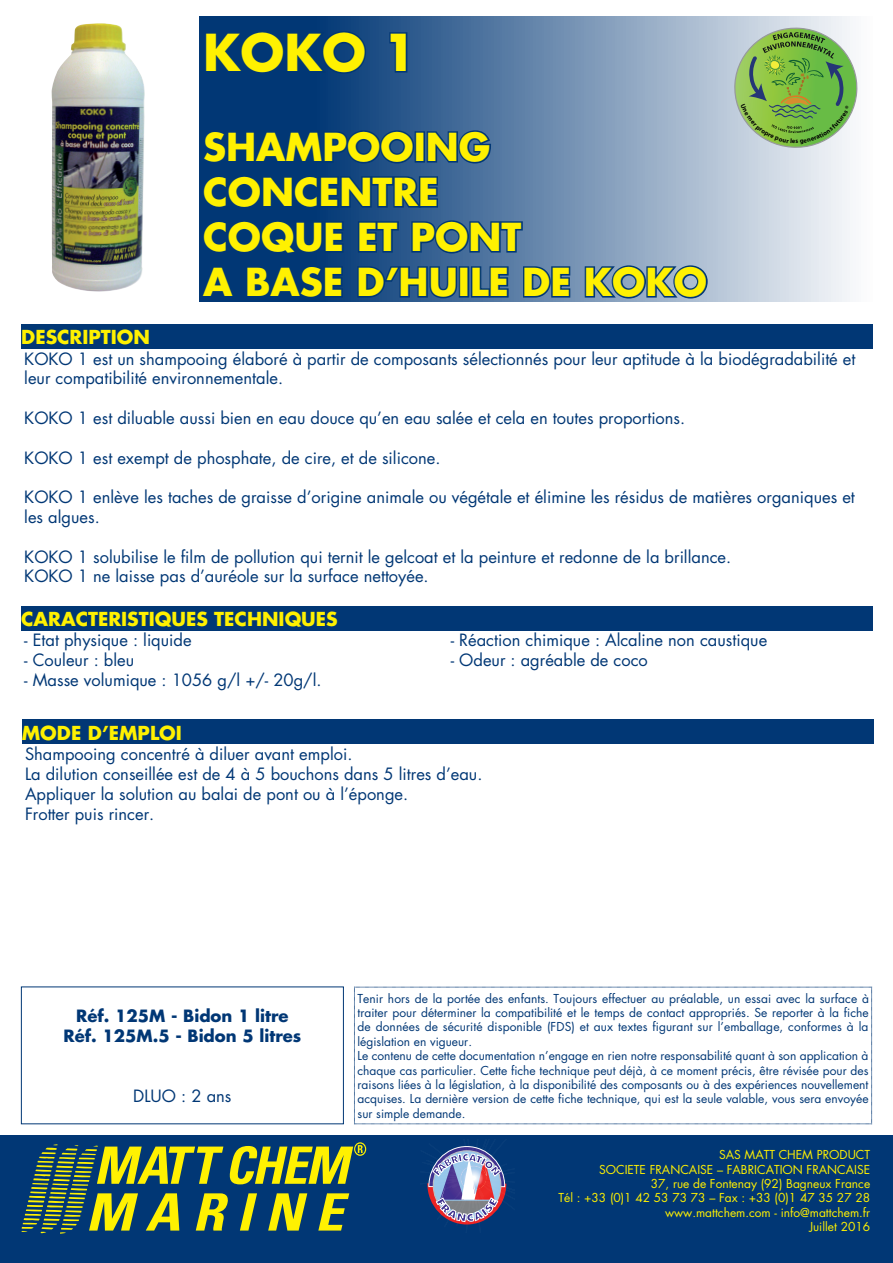
<style>
.page{position:relative;width:893px;height:1263px;background:#fff}
.page>*{position:absolute;margin:0;border:0;box-sizing:border-box;transform-origin:0 0}
.t1{font:700 49.5px "Futura";color:#fff101}
.t2{font:700 37.5px/45px "Futura";color:#fff101}
.t3{font:700 18.75px "Futura";color:#fff101}
.t4{font:16.5px/19.8px "Futura";color:#013775}
.t5{font:700 16.5px/19.8px "Futura";color:#013775;text-align:center}
.t6{font:12px/14.4px "Futura";color:#013775}
.t7{font:12px/14.4px "Futura";color:#fff101;text-align:right}
</style>
<div class="page">
<div style="left:199px;top:16px;width:694px;height:286px;background:linear-gradient(to right,#001a61,#fff)"></div>
<div style="left:0;top:1135px;width:893px;height:128px;background:#013775"></div>
<svg style="left:21px;top:1142px;width:345px;height:92px"></svg>
<svg style="left:203px;top:29px;width:165px;height:46px;background:#033976"></svg>
<svg style="left:388px;top:31px;width:21px;height:43px"></svg>
<svg style="left:200px;top:123px;width:216px;height:42px;background:#083c78"></svg>
<div style="left:415px;top:131px;width:10px;height:32px;border:3px solid #013775"></div>
<svg style="left:425px;top:129px;width:68px;height:36px;background:#275589"></svg>
<svg style="left:201px;top:174px;width:238px;height:36px;background:#083c79"></svg>
<svg style="left:356px;top:220px;width:44px;height:34px"></svg>
<svg style="left:410px;top:219px;width:114px;height:36px;background:#2b588c"></svg>
<div style="left:199px;top:219px;width:146px;height:81px;background:#013775"></div>
<svg style="left:356px;top:264px;width:104px;height:36px;background:#1a4b82"></svg>
<div style="left:459px;top:266px;width:10px;height:32px;border:3px solid #013775"></div>
<svg style="left:469px;top:265px;width:41px;height:34px"></svg>
<svg style="left:521px;top:265px;width:51px;height:34px;background:#396393"></svg>
<svg style="left:583px;top:264px;width:126px;height:36px;background:#5c7ea6"></svg>
<img style="left:52px;top:23px;width:93px;height:269px">
<div style="left:21px;top:987px;width:323px;height:137px;border:1px solid #013775"></div>
<svg style="left:354px;top:987px;width:518px;height:137px"></svg>
<div style="left:21px;top:324px;width:852px;height:25px;background:#013775"></div>
<div style="left:21px;top:606px;width:852px;height:24px;background:#013775"></div>
<div style="left:22px;top:720px;width:852px;height:24px;background:#013775"></div>
<svg style="left:733px;top:26px;width:126px;height:123px;background:#8fbc71"></svg>
<svg style="left:427px;top:1146px;width:80px;height:79px"></svg>
<h1 class="t1" style="left:203px;top:18px;width:215px">KOKO 1</h1>
<p class="t3" style="left:21px;top:324px;width:130px">DESCRIPTION</p>
<h2 class="t2" style="left:203px;top:123px;width:506px">SHAMPOOING<br>CONCENTRE<br>COQUE ET PONT<br>A BASE D’HUILE DE KOKO</h2>
<p class="t4" style="left:24px;top:348px;width:833px">KOKO 1 est un shampooing élaboré à partir de composants sélectionnés pour leur aptitude à la biodégradabilité et leur compatibilité environnementale.</p>
<p class="t4" style="left:24px;top:408px;width:662px">KOKO 1 est diluable aussi bien en eau douce qu’en eau salée et cela en toutes proportions.</p>
<p class="t4" style="left:24px;top:447px;width:418px">KOKO 1 est exempt de phosphate, de cire, et de silicone.</p>
<p class="t4" style="left:24px;top:487px;width:832px">KOKO 1 enlève les taches de graisse d’origine animale ou végétale et élimine les résidus de matières organiques et les algues.</p>
<p class="t4" style="left:24px;top:546px;width:708px">KOKO 1 solubilise le film de pollution qui ternit le gelcoat et la peinture et redonne de la brillance.<br>KOKO 1 ne laisse pas d’auréole sur la surface nettoyée.</p>
<p class="t3" style="left:21px;top:606px;width:318px">CARACTERISTIQUES TECHNIQUES</p>
<p class="t4" style="left:24px;top:630px;width:169px">- Etat physique : liquide</p>
<p class="t4" style="left:24px;top:650px;width:111px">- Couleur : bleu</p>
<p class="t4" style="left:24px;top:670px;width:299px">- Masse volumique : 1056 g/l +/- 20g/l.</p>
<p class="t3" style="left:22px;top:719px;width:162px">MODE D’EMPLOI</p>
<p class="t4" style="left:451px;top:630px;width:318px">- Réaction chimique : Alcaline non caustique</p>
<p class="t4" style="left:451px;top:650px;width:199px">- Odeur : agréable de coco</p>
<p class="t4" style="left:25px;top:744px;width:459px">Shampooing concentré à diluer avant emploi.<br>La dilution conseillée est de 4 à 5 bouchons dans 5 litres d’eau.<br>Appliquer la solution au balai de pont ou à l’éponge.<br>Frotter puis rincer.</p>
<p class="t5" style="left:63px;top:1006px;width:239px">Réf. 125M - Bidon 1 litre<br>Réf. 125M.5 - Bidon 5 litres</p>
<p class="t4" style="left:133px;top:1085px;width:100px">DLUO : 2 ans</p>
<p class="t6" style="left:358px;top:991px;width:513px">Tenir hors de la portée des enfants. Toujours effectuer au préalable, un essai avec la surface à traiter pour déterminer la compatibilité et le temps de contact appropriés. Se reporter à la fiche de données de sécurité disponible (FDS) et aux textes figurant sur l’emballage, conformes à la législation en vigueur.<br>Le contenu de cette documentation n’engage en rien notre responsabilité quant à son application à chaque cas particulier. Cette fiche technique peut déjà, à ce moment précis, être révisée pour des raisons liées à la législation, à la disponibilité des composants ou à des expériences nouvellement acquises. La dernière version de cette fiche technique, qui est la seule valable, vous sera envoyée sur simple demande.</p>
<p class="t7" style="left:558px;top:1147px;width:313px">SAS MATT CHEM PRODUCT<br>SOCIETE FRANCAISE – FABRICATION FRANCAISE<br>37, rue de Fontenay (92) Bagneux France<br>Tél : +33 (0)1 42 53 73 73 – Fax : +33 (0)1 47 35 27 28 www.mattchem.com - info@mattchem.fr<br>Juillet 2016</p>
</div>
